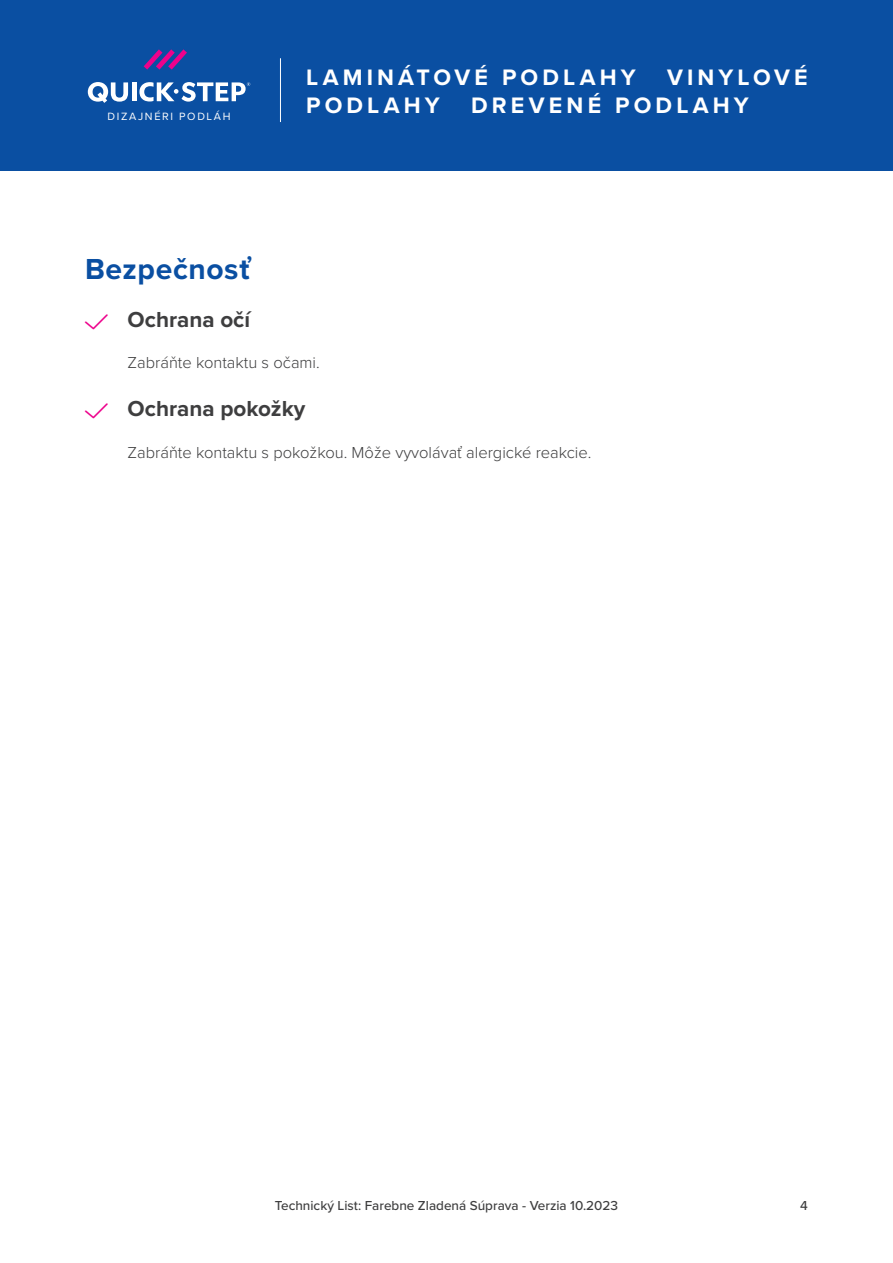
<style>
.page{position:relative;width:893px;height:1263px;background:#fff}
.page>*{position:absolute;margin:0;border:0;box-sizing:border-box;transform-origin:0 0}
.t1{font:700 30px "Proxima Nova";letter-spacing:.02em;color:#0a4fa2}
.Range{font:700 23.25px "Proxima Nova";letter-spacing:.175em;color:#fff}
.t2{font:700 22.5px "Proxima Nova";color:#3e3e3f}
.List-Description{font:300 16.5px "Proxima Nova";color:#3e3e3f}
.t3{font:500 13.5px "Proxima Nova";color:#3e3e3f}
.FloorDesigners{font:10.95px "Proxima Nova";letter-spacing:.15em;color:#fff}
</style>
<div class="page">
<div style="left:0;top:0;width:893px;height:170px;background:#0a4fa2"></div>
<hr style="left:280px;top:58px;width:1px;height:64px;background:#fff">
<svg style="left:144px;top:49px;width:43px;height:21px"></svg>
<svg style="left:88px;top:82px;width:40px;height:21px"></svg>
<hr style="left:132px;top:82px;width:4px;height:19px;background:#fff">
<svg style="left:139px;top:82px;width:111px;height:20px"></svg>
<p class="FloorDesigners" style="left:108px;top:108px;width:124px">DIZAJNÉRI PODLÁH</p>
<p class="Range" style="left:306px;top:60px;width:331px">LAMINÁTOVÉ PODLAHY</p>
<p class="Range" style="left:667px;top:60px;width:142px">VINYLOVÉ</p>
<p class="Range" style="left:306px;top:88px;width:135px">PODLAHY</p>
<p class="Range" style="left:471px;top:88px;width:279px">DREVENÉ PODLAHY</p>
<p class="t1" style="left:85px;top:246px;width:167px">Bezpečnosť</p>
<p class="t2" style="left:128px;top:303px;width:124px">Ochrana očí</p>
<p class="List-Description" style="left:128px;top:350px;width:194px">Zabráňte kontaktu s očami.</p>
<p class="t2" style="left:128px;top:392px;width:179px">Ochrana pokožky</p>
<p class="List-Description" style="left:128px;top:440px;width:465px">Zabráňte kontaktu s pokožkou. Môže vyvolávať alergické reakcie.</p>
<p class="t3" style="left:275px;top:1195px;width:345px">Technický List: Farebne Zladená Súprava - Verzia 10.2023</p>
<p class="t3" style="left:800px;top:1195px;width:9px">4</p>
</div>
